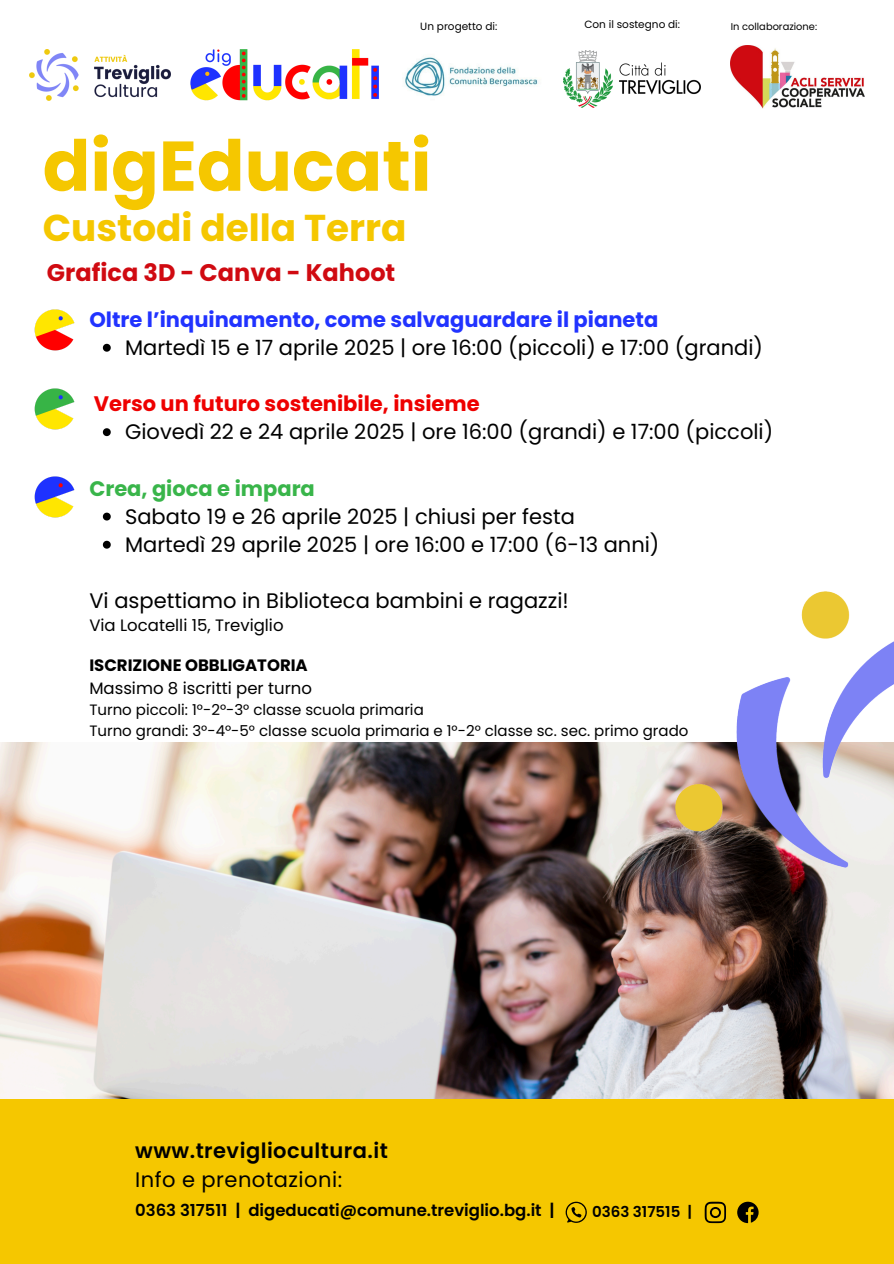
<style>
.page{position:relative;width:894px;height:1264px;background:#fff}
.page>*{position:absolute;margin:0;border:0;box-sizing:border-box;transform-origin:0 0}
.t1{font:700 70.2px "Poppins";color:#f5c700}
.t2{font:700 37.35px "Poppins";color:#f5c700}
.t3{font:700 24px "Poppins";color:#d00a11}
.t4{font:21px "Poppins";color:#000}
.t5{font:700 21px "Poppins";color:#2133ff}
.t6{font:600 21px/29.2px "Poppins";letter-spacing:.02em;color:#000}
.t7{font:700 21px "Poppins";color:#e00}
.t8{font:700 21px "Poppins";color:#39b54a}
.t9{font:16.5px/22.5px "Poppins";color:#000}
.t10{font:600 16.5px "Poppins";color:#000}
.t11{font:15px/20.2px "Poppins";color:#000}
.t12{font:600 15px "Poppins";color:#000}
.t13{font:10.5px "Poppins";color:#000}
.t14{font:9.9px "Poppins";color:#000}
.s1{font-weight:700}
.s2{font-weight:400}
</style>
<div class="page">
<img style="left:0;top:742px;width:893px;height:357px">
<div style="left:0;top:1099px;width:893px;height:164px;background:#f5c700"></div>
<svg style="left:103px;top:344px;width:8px;height:8px"></svg>
<svg style="left:103px;top:428px;width:8px;height:8px"></svg>
<svg style="left:103px;top:512px;width:8px;height:8px"></svg>
<svg style="left:103px;top:541px;width:8px;height:7px"></svg>
<img style="left:675px;top:591px;width:218px;height:276px">
<svg style="left:704px;top:1201px;width:21px;height:22px"></svg>
<svg style="left:565px;top:1201px;width:21px;height:21px"></svg>
<svg style="left:737px;top:1201px;width:21px;height:22px"></svg>
<img style="left:34px;top:309px;width:41px;height:42px">
<img style="left:34px;top:388px;width:41px;height:42px">
<img style="left:34px;top:476px;width:41px;height:42px">
<img style="left:29px;top:50px;width:141px;height:50px">
<img style="left:190px;top:49px;width:189px;height:52px">
<img style="left:730px;top:46px;width:134px;height:63px">
<img style="left:405px;top:57px;width:133px;height:39px">
<img style="left:563px;top:51px;width:137px;height:57px">
<h3 class="t13" style="left:420px;top:19px;width:79px">Un progetto di:</h3>
<p class="t13" style="left:584px;top:17px;width:97px">Con il sostegno di:</p>
<p class="t14" style="left:730px;top:20px;width:88px">In collaborazione:</p>
<h3 class="t1" style="left:43px;top:117px;width:390px">digEducati</h3>
<h3 class="t2" style="left:43px;top:202px;width:365px">Custodi della Terra</h3>
<p class="t3" style="left:47px;top:255px;width:350px">Grafica 3D - Canva - Kahoot</p>
<p class="t5" style="left:89px;top:305px;width:570px">Oltre l’inquinamento, come salvaguardare il pianeta</p>
<p class="t4" style="left:125px;top:333px;width:639px">Martedì 15 e 17 aprile 2025 | ore 16:00 (piccoli) e 17:00 (grandi)</p>
<p class="t7" style="left:94px;top:389px;width:387px">Verso un futuro sostenibile, insieme</p>
<p class="t4" style="left:125px;top:417px;width:649px">Giovedì 22 e 24 aprile 2025 | ore 16:00 (grandi) e 17:00 (piccoli)</p>
<p class="t8" style="left:89px;top:473px;width:227px">Crea, gioca e impara</p>
<p class="t4" style="left:125px;top:502px;width:451px">Sabato 19 e 26 aprile 2025 | chiusi per festa</p>
<p class="t4" style="left:125px;top:530px;width:535px">Martedì 29 aprile 2025 | ore 16:00 e 17:00 (6-13 anni)</p>
<h1 class="t4" style="left:89px;top:586px;width:481px">Vi aspettiamo in Biblioteca bambini e ragazzi!</h1>
<h1 class="t9" style="left:89px;top:613px;width:196px">Via Locatelli 15, Treviglio</h1>
<h2 class="t9" style="left:89px;top:654px;width:224px"><span class="s1">ISCRIZIONE OBBLIGATORIA<br></span>Massimo 8 iscritti per turno</h2>
<h2 class="t11" style="left:89px;top:700px;width:600px">Turno piccoli: 1°-2°-3° classe scuola primaria<br>Turno grandi: 3°-4°-5° classe scuola primaria e 1°-2° classe sc. sec. primo grado</h2>
<h3 class="t6" style="left:135px;top:1136px;width:254px">www.trevigliocultura.it<br><span class="s2">Info e prenotazioni:</span></h3>
<p class="t10" style="left:135px;top:1198px;width:421px">0363 317511 | digeducati@comune.treviglio.bg.it |</p>
<p class="t12" style="left:592px;top:1201px;width:101px">0363 317515 |</p>
</div>
